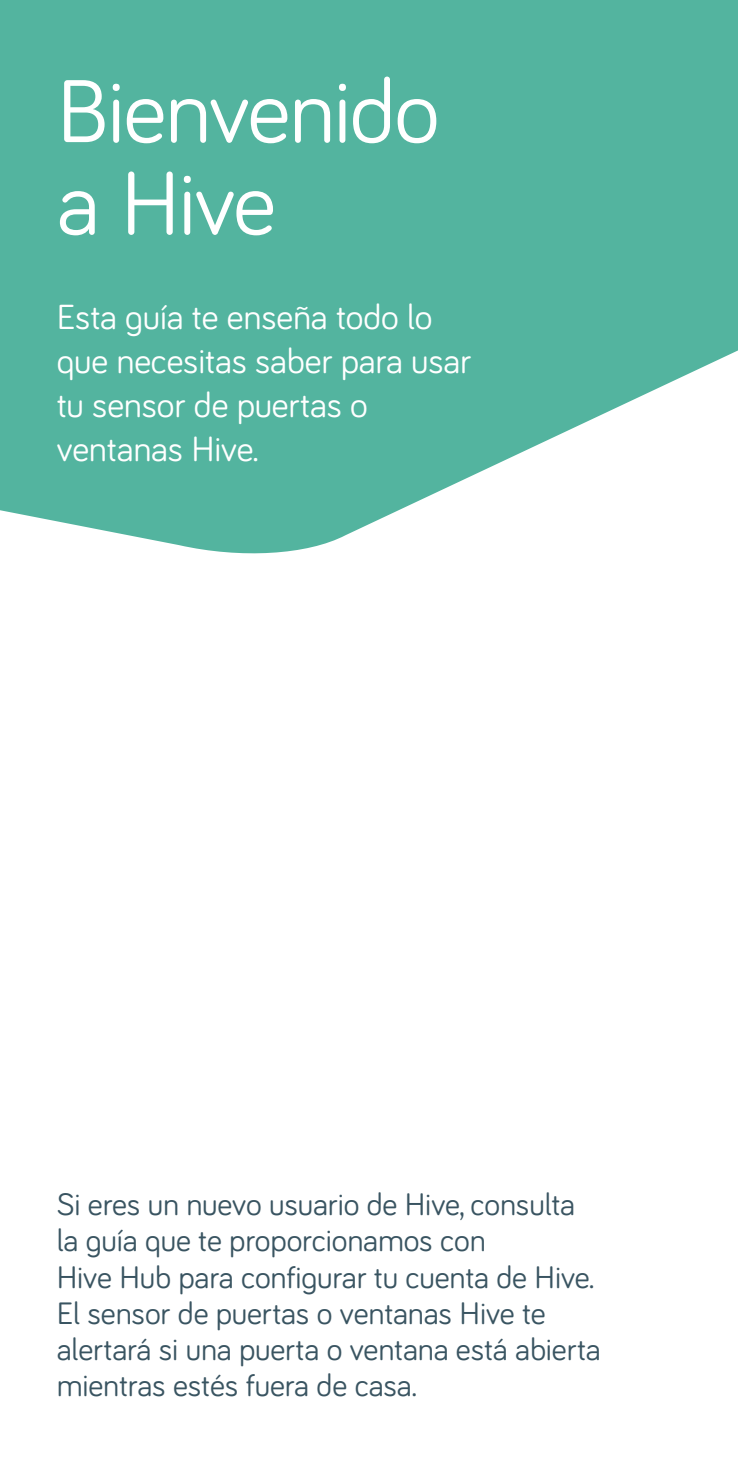
<style>
.page{position:relative;width:738px;height:1475px;background:#fff}
.page>*{position:absolute;margin:0;border:0;box-sizing:border-box;transform-origin:0 0}
.t1{font:92px/92px "Bariol";letter-spacing:-.015em;color:#fff}
.t2{font:36px/44px "Bariol";letter-spacing:-.005em;color:#fff}
.t3{font:32px/36px "Bariol";letter-spacing:-.005em;color:#395461}
</style>
<div class="page">
<svg style="left:0;top:160px;width:737px;height:394px;fill:#53b49f"></svg>
<div style="left:0;top:61px;width:737px;height:99px;background:#53b49f"></div>
<div style="left:0;top:0;width:737px;height:61px;background:#53b49f"></div>
<h1 class="t1" style="left:57px;top:61px;width:384px">Bienvenido a Hive</h1>
<p class="t2" style="left:57px;top:293px;width:416px">Esta guía te enseña todo lo que necesitas saber para usar tu sensor de puertas o ventanas Hive.</p>
<p class="t3" style="left:57px;top:1184px;width:545px">Si eres un nuevo usuario de Hive, consulta la guía que te proporcionamos con<br>Hive Hub para configurar tu cuenta de Hive.<br>El sensor de puertas o ventanas Hive te alertará si una puerta o ventana está abierta mientras estés fuera de casa.</p>
</div>
